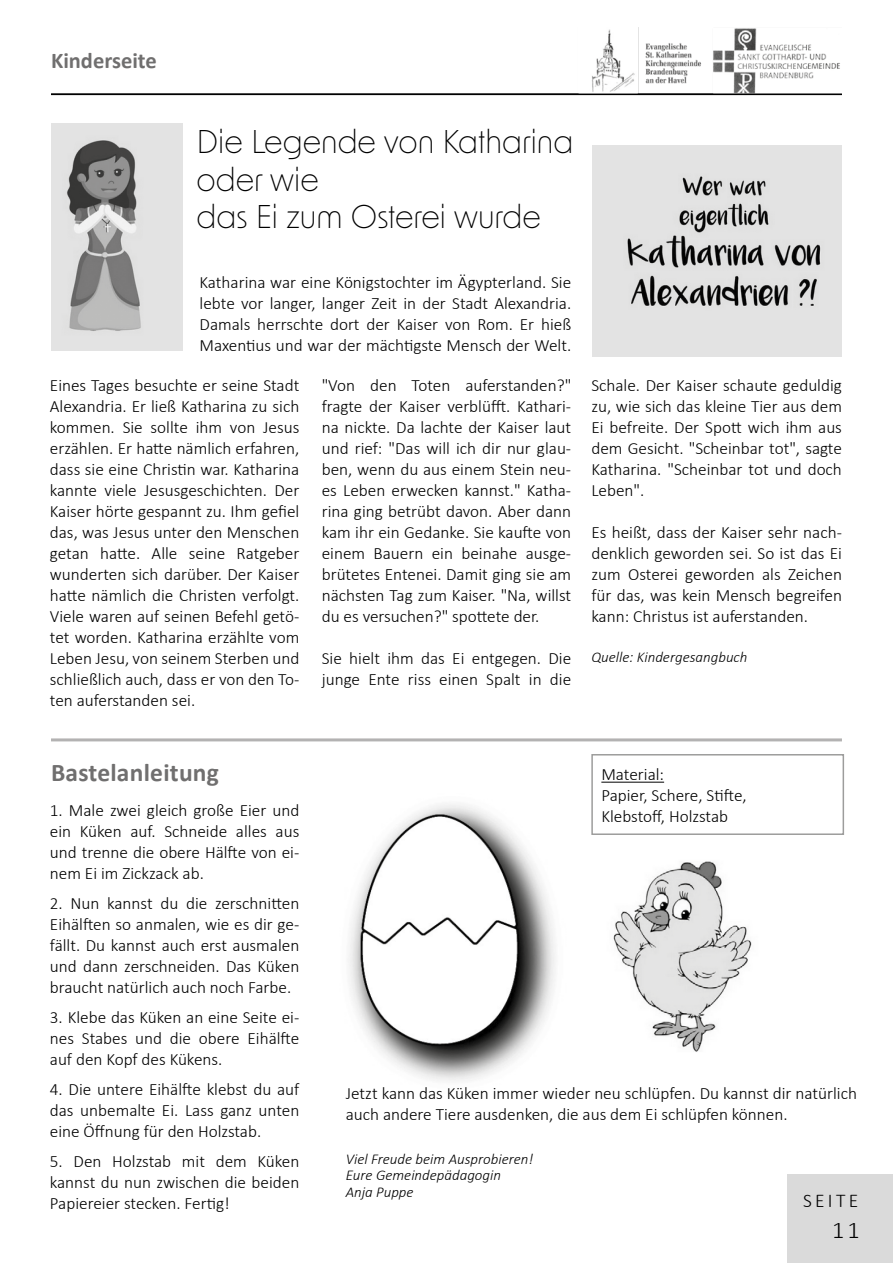
<style>
.page{position:relative;width:893px;height:1263px;background:#fff}
.page>*{position:absolute;margin:0;border:0;box-sizing:border-box;transform-origin:0 0}
.t1{font:300 31.5px/37.8px "New Order";color:#000}
.t2{font:700 25.5px "Calibri";letter-spacing:.01em;color:#706f6f}
.t3{font:300 24px "Calibri";color:#000}
.t4{font:700 22.5px "Calibri";color:#706f6f}
.t5{font:300 19.5px "Calibri";letter-spacing:.17em;color:#000}
.t6{font:300 17.25px/21px "Calibri";color:#000;text-align:justify}
.t7{font:italic 300 15px/16.5px "Calibri";color:#000}
</style>
<div class="page">
<div style="left:787px;top:1174px;width:106px;height:89px;background:#dadada"></div>
<img style="left:348px;top:804px;width:207px;height:277px">
<img style="left:592px;top:146px;width:250px;height:210px">
<img style="left:613px;top:861px;width:139px;height:191px">
<hr style="left:601px;top:782px;width:63px;height:1px;background:#000">
<div style="left:591px;top:754px;width:253px;height:81px;border:2px solid #9d9d9c"></div>
<img style="left:51px;top:123px;width:132px;height:227px">
<hr style="left:51px;top:738px;width:791px;height:3px;background:#b3b2b2">
<img style="left:592px;top:27px;width:248px;height:66px">
<hr style="left:51px;top:94px;width:791px;height:1px;background:#000">
<h3 class="t4" style="left:51px;top:45px;width:107px">Kinderseite</h3>
<h1 class="t1" style="left:197px;top:121px;width:378px">Die Legende von Katharina oder wie<br>das Ei zum Osterei wurde</h1>
<p class="t6" style="left:200px;top:272px;width:373px">Katharina war eine Königstochter im Ägypterland. Sie lebte vor langer, langer Zeit in der Stadt Alexandria.<br>Damals herrschte dort der Kaiser von Rom. Er hieß Maxentius und war der mächtigste Mensch der Welt.</p>
<p class="t6" style="left:50px;top:374px;width:251px">Eines Tages besuchte er seine Stadt Alexandria. Er ließ Katharina zu sich kommen. Sie sollte ihm von Jesus erzählen. Er hatte nämlich erfahren, dass sie eine Christin war. Katharina kannte viele Jesusgeschichten. Der Kaiser hörte gespannt zu. Ihm gefiel das, was Jesus unter den Menschen getan hatte. Alle seine Ratgeber wunderten sich darüber. Der Kaiser hatte nämlich die Christen verfolgt.<br>Viele waren auf seinen Befehl getö&shy;tet worden. Katharina erzählte vom Leben Jesu, von seinem Sterben und schließlich auch, dass er von den To&shy;ten auferstanden sei.</p>
<p class="t6" style="left:322px;top:374px;width:251px">"Von den Toten auferstanden?" fragte der Kaiser verblüfft. Kathari&shy;na nickte. Da lachte der Kaiser laut und rief: "Das will ich dir nur glau&shy;ben, wenn du aus einem Stein neu&shy;es Leben erwecken kannst." Katha&shy;rina ging betrübt davon. Aber dann kam ihr ein Gedanke. Sie kaufte von einem Bauern ein beinahe ausge&shy;brütetes Entenei. Damit ging sie am nächsten Tag zum Kaiser. "Na, willst du es versuchen?" spottete der.</p>
<p class="t6" style="left:322px;top:647px;width:251px">Sie hielt ihm das Ei entgegen. Die junge Ente riss einen Spalt in die</p>
<p class="t6" style="left:591px;top:374px;width:252px">Schale. Der Kaiser schaute geduldig zu, wie sich das kleine Tier aus dem Ei befreite. Der Spott wich ihm aus dem Gesicht. "Scheinbar tot", sagte Katharina. "Scheinbar tot und doch Leben".</p>
<p class="t6" style="left:591px;top:521px;width:252px">Es heißt, dass der Kaiser sehr nach&shy;denklich geworden sei. So ist das Ei zum Osterei geworden als Zeichen für das, was kein Mensch begreifen kann: Christus ist auferstanden.</p>
<p class="t7" style="left:591px;top:649px;width:158px">Quelle: Kindergesangbuch</p>
<h2 class="t2" style="left:51px;top:755px;width:169px">Bastelanleitung</h2>
<p class="t6" style="left:50px;top:799px;width:251px">1. Male zwei gleich große Eier und ein Küken auf. Schneide alles aus und trenne die obere Hälfte von ei&shy;nem Ei im Zickzack ab.</p>
<p class="t6" style="left:50px;top:892px;width:251px">2. Nun kannst du die zerschnitten Eihälften so anmalen, wie es dir ge&shy;fällt. Du kannst auch erst ausmalen und dann zerschneiden. Das Küken braucht natürlich auch noch Farbe.</p>
<p class="t6" style="left:50px;top:1006px;width:251px">3. Klebe das Küken an eine Seite ei&shy;nes Stabes und die obere Eihälfte auf den Kopf des Kükens.</p>
<p class="t6" style="left:50px;top:1078px;width:251px">4. Die untere Eihälfte klebst du auf das unbemalte Ei. Lass ganz unten eine Öffnung für den Holzstab.</p>
<p class="t6" style="left:50px;top:1150px;width:251px">5. Den Holzstab mit dem Küken kannst du nun zwischen die beiden Papiereier stecken. Fertig!</p>
<p class="t6" style="left:601px;top:763px;width:147px;text-align:left">Material:<br>Papier, Schere, Stifte,<br>Klebstoff, Holzstab</p>
<p class="t6" style="left:346px;top:1083px;width:513px">Jetzt kann das Küken immer wieder neu schlüpfen. Du kannst dir natürlich auch andere Tiere ausdenken, die aus dem Ei schlüpfen können.</p>
<p class="t7" style="left:346px;top:1150px;width:189px">Viel Freude beim Ausprobieren!<br>Eure Gemeindepädagogin<br>Anja Puppe</p>
<p class="t5" style="left:803px;top:1189px;width:57px">SEITE</p>
<h3 class="t3" style="left:832px;top:1215px;width:29px">11</h3>
</div>
